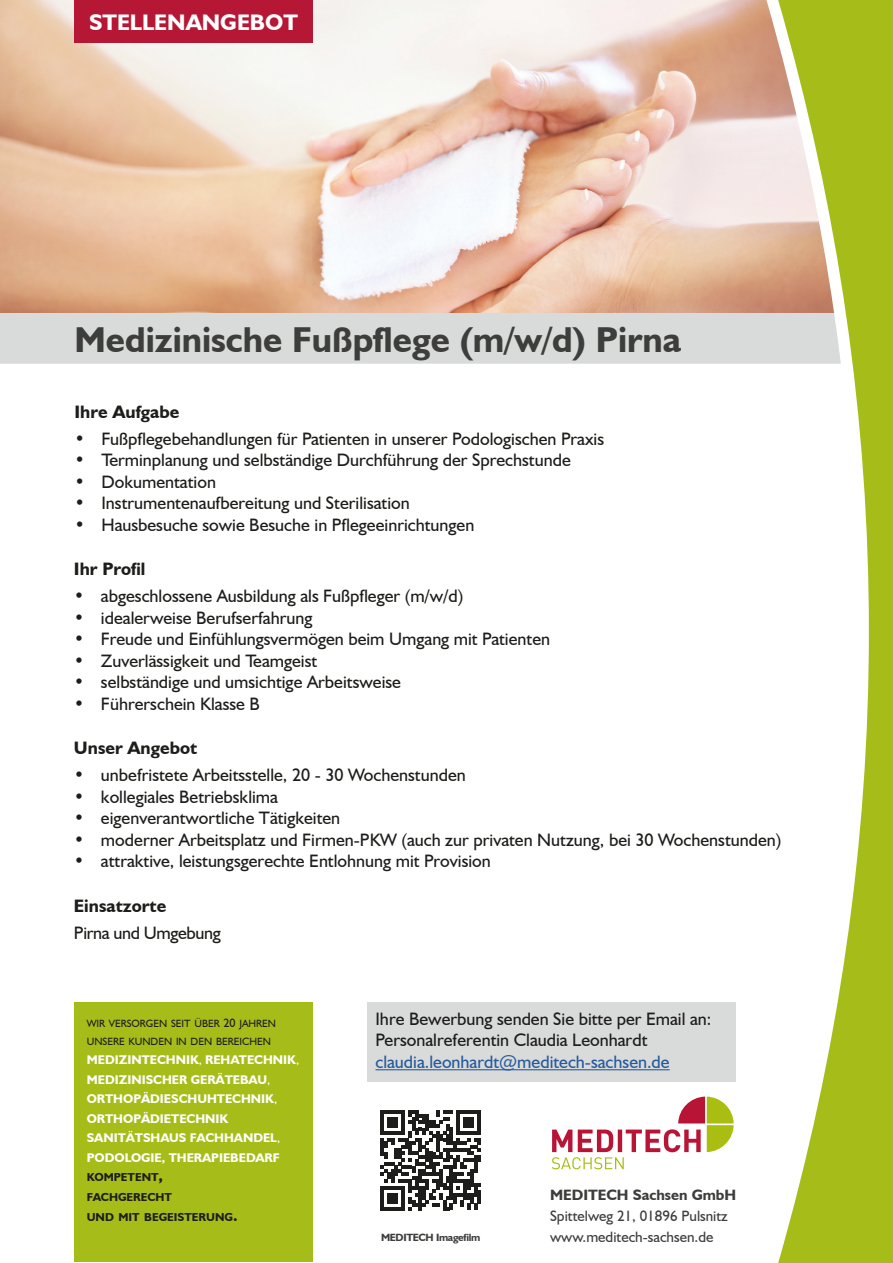
<style>
.page{position:relative;width:893px;height:1263px;background:#fff}
.page>*{position:absolute;margin:0;border:0;box-sizing:border-box;transform-origin:0 0}
.t1{font:700 36px "Humanist 521 BT";color:#3d3d3c}
.t2{font:700 22.5px "Humanist 521 BT";color:#fff}
.t3{font:18px/21.6px "Humanist 521 BT";color:#1d1d1b}
.t4{font:700 18px "Humanist 521 BT";color:#1d1d1b}
.t5{font:18px "Humanist 521 BT";color:#275b9c}
.t6{font:18px "Humanist 521 BT";letter-spacing:-.02em;color:#1d1d1b}
.t7{font:15px/21px "Humanist 521 BT";color:#3d3d3c}
.t8{font:700 15px "Humanist 521 BT";color:#3d3d3c}
.t9{font:700 12.6px/19.5px "Humanist 521 BT";color:#fff}
.t10{font:700 11.55px/19.8px "Humanist 521 BT";color:#1d1d1b}
.t11{font:10.5px/18px "Humanist 521 BT";color:#1d1d1b}
.t12{font:700 10.5px "Humanist 521 BT";letter-spacing:-.03em;color:#3d3d3c}
.s1{font-size:12px}
.s2{font-weight:400}
.s3{font-size:16.5px}
</style>
<div class="page">
<div style="left:0;top:313px;width:766px;height:51px;background:#d9dada"></div>
<img style="left:0;top:0;width:766px;height:313px">
<div style="left:74px;top:0;width:239px;height:43px;background:#b61735"></div>
<svg style="left:766px;top:0;width:12px;height:364px;background:#dfbfb1"></svg>
<svg style="left:778px;top:0;width:115px;height:1263px"></svg>
<svg style="left:552px;top:1096px;width:182px;height:73px"></svg>
<div style="left:367px;top:1002px;width:368px;height:80px;background:#d9dada"></div>
<hr style="left:375px;top:1069px;width:295px;height:1px;background:#275b9c">
<div style="left:74px;top:1002px;width:239px;height:260px;background:#a6bd19"></div>
<svg style="left:381px;top:1110px;width:100px;height:100px"></svg>
<hr style="left:477px;top:1190px;width:4px;height:13px;background:#1d1d1b">
<p class="t2" style="left:89px;top:8px;width:210px">STELLENANGEBOT</p>
<h1 class="t1" style="left:74px;top:317px;width:608px">Medizinische Fußpflege (m/w/d) Pirna</h1>
<p class="t4" style="left:74px;top:400px;width:107px">Ihre Aufgabe</p>
<p class="t3" style="left:74px;top:427px;width:531px">• Fußpflegebehandlungen für Patienten in unserer Podologischen Praxis</p>
<p class="t3" style="left:74px;top:449px;width:498px">• Terminplanung und selbständige Durchführung der Sprechstunde</p>
<p class="t3" style="left:74px;top:471px;width:143px">• Dokumentation</p>
<p class="t3" style="left:74px;top:492px;width:337px">• Instrumentenaufbereitung und Sterilisation</p>
<p class="t3" style="left:74px;top:514px;width:401px">• Hausbesuche sowie Besuche in Pflegeeinrichtungen</p>
<p class="t4" style="left:74px;top:558px;width:73px">Ihr Profil</p>
<p class="t3" style="left:74px;top:585px;width:391px">• abgeschlossene Ausbildung als Fußpfleger (m/w/d)</p>
<p class="t3" style="left:74px;top:606px;width:240px">• idealerweise Berufserfahrung</p>
<p class="t3" style="left:74px;top:628px;width:478px">• Freude und Einfühlungsvermögen beim Umgang mit Patienten</p>
<p class="t3" style="left:74px;top:649px;width:245px">• Zuverlässigkeit und Teamgeist</p>
<p class="t3" style="left:74px;top:671px;width:329px">• selbständige und umsichtige Arbeitsweise</p>
<p class="t3" style="left:74px;top:693px;width:188px">• Führerschein Klasse B</p>
<p class="t4" style="left:74px;top:737px;width:125px">Unser Angebot</p>
<p class="t3" style="left:74px;top:764px;width:393px">• unbefristete Arbeitsstelle, 20 - 30 Wochenstunden</p>
<p class="t3" style="left:74px;top:785px;width:206px">• kollegiales Betriebsklima</p>
<p class="t3" style="left:74px;top:807px;width:268px">• eigenverantwortliche Tätigkeiten</p>
<p class="t3" style="left:74px;top:828px;width:709px">• moderner Arbeitsplatz und Firmen-PKW (auch zur privaten Nutzung, bei 30 Wochenstunden)</p>
<p class="t3" style="left:74px;top:850px;width:418px">• attraktive, leistungsgerechte Entlohnung mit Provision</p>
<p class="t4" style="left:74px;top:895px;width:94px">Einsatzorte</p>
<p class="t6" style="left:74px;top:922px;width:148px">Pirna und Umgebung</p>
<p class="t11" style="left:87px;top:1014px;width:191px">WIR VERSORGEN SEIT ÜBER <span class="s1">20</span> JAHREN<br>UNSERE KUNDEN IN DEN BEREICHEN</p>
<p class="t9" style="left:87px;top:1050px;width:214px">MEDIZINTECHNIK<span class="s2">,</span> REHATECHNIK<span class="s2">,<br></span>MEDIZINISCHER GERÄTEBAU<span class="s2">,<br></span>ORTHOPÄDIESCHUHTECHNIK<span class="s2">,<br></span>ORTHOPÄDIETECHNIK<br>SANITÄTSHAUS FACHHANDEL<span class="s2">,<br></span>PODOLOGIE, THERAPIEBEDARF</p>
<p class="t10" style="left:87px;top:1167px;width:152px">KOMPETENT<span class="s3">,<br></span>FACHGERECHT<br>UND MIT BEGEISTERUNG<span class="s3">.</span></p>
<p class="t3" style="left:375px;top:1007px;width:337px">Ihre Bewerbung senden Sie bitte per Email an:<br>Personalreferentin Claudia Leonhardt</p>
<p class="t5" style="left:375px;top:1050px;width:296px">claudia.leonhardt@meditech-sachsen.de</p>
<p class="t12" style="left:381px;top:1230px;width:101px">MEDITECH Imagefilm</p>
<p class="t8" style="left:550px;top:1186px;width:188px">MEDITECH Sachsen GmbH</p>
<p class="t7" style="left:550px;top:1205px;width:179px">Spittelweg 21, 01896 Pulsnitz www.meditech-sachsen.de</p>
</div>
